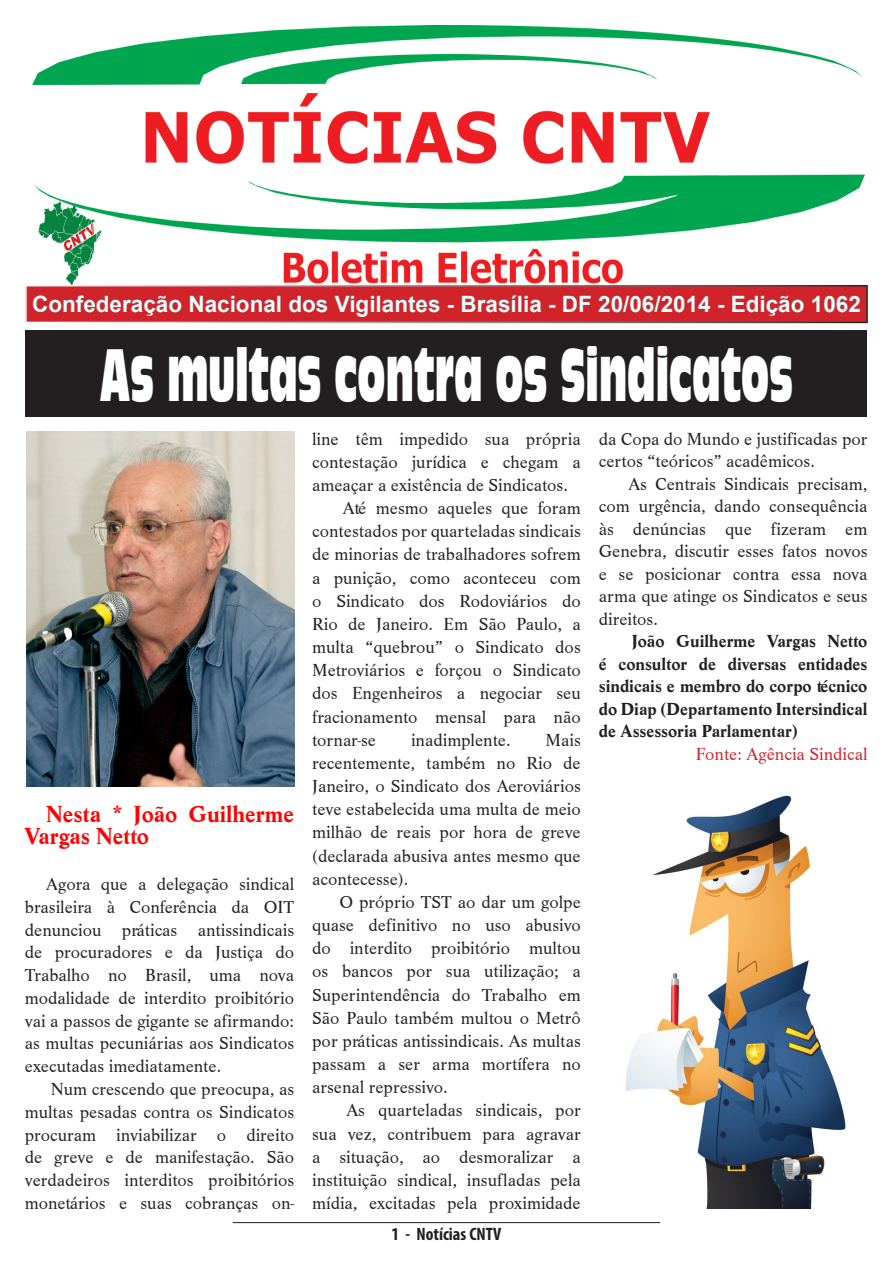
<style>
.page{position:relative;width:893px;height:1263px;background:#fff}
.page>*{position:absolute;margin:0;border:0;box-sizing:border-box;transform-origin:0 0}
.t1{font:69px "Antique Olive Compact";color:#fff;scale:.5 1}
.t2{font:700 24px/22.8px "Life T";color:#f00}
.t3{font:700 22.5px "Arial";color:#e3ffff}
.t4{font:18px/23.1px "Life T";color:#231f20;text-align:justify}
.t5{font:700 18px/22.5px "Life T";color:#231f20;text-align:justify}
.t6{font:18px "Life T";color:#d1232a}
.Rodapé___À_esquerda{font:700 condensed 18px "Myriad Pro";color:#231f20}
</style>
<div class="page">
<hr style="left:233px;top:1222px;width:427px;height:1px;background:#231f20">
<div style="left:26px;top:286px;width:841px;height:36px;background:#d1232a"></div>
<div style="left:26px;top:331px;width:841px;height:86px;background:#231f20"></div>
<img style="left:625px;top:795px;width:221px;height:414px">
<img style="left:27px;top:431px;width:267px;height:355px">
<img style="left:32px;top:26px;width:833px;height:259px">
<p class="t3" style="left:32px;top:289px;width:830px">Confederação Nacional dos Vigilantes - Brasília - DF 20/06/2014 - Edição 1062</p>
<p class="t1" style="left:100px;top:328px;width:1389px">As multas contra os Sindicatos</p>
<p class="t4" style="left:312px;top:427px;width:270px">line têm impedido sua própria contestação jurídica e chegam a ameaçar a existência de Sindicatos.</p>
<p class="t4" style="left:312px;top:497px;width:270px;text-indent:31px">Até mesmo aqueles que foram contestados por quarteladas sindicais de minorias de trabalhadores sofrem a punição, como aconteceu com o Sindicato dos Rodoviários do Rio de Janeiro. Em São Paulo, a multa “quebrou” o Sindicato dos Metroviários e forçou o Sindicato dos Engenheiros a negociar seu fracionamento mensal para não tornar-se</p>
<p class="t4" style="left:599px;top:427px;width:270px;line-height:22.5px">da Copa do Mundo e justificadas por certos “teóricos” acadêmicos.</p>
<p class="t4" style="left:599px;top:472px;width:270px;line-height:22.5px;text-indent:30px">As Centrais Sindicais precisam, com urgência, dando consequência às denúncias que fizeram em Genebra, discutir esses fatos novos e se posicionar contra essa nova arma que atinge os Sindicatos e seus direitos.</p>
<p class="t5" style="left:599px;top:630px;width:270px;text-indent:33px">João Guilherme Vargas Netto é consultor de diversas entidades sindicais e membro do corpo técnico do Diap (Departamento Intersindical de Assessoria Parlamentar)</p>
<p class="t6" style="left:696px;top:743px;width:173px">Fonte: Agência Sindical</p>
<p class="t4" style="left:411px;top:728px;width:101px">inadimplente.</p>
<p class="t4" style="left:312px;top:728px;width:270px;text-indent:233px">Mais recentemente, também no Rio de Janeiro, o Sindicato dos Aeroviários teve estabelecida uma multa de meio milhão de reais por hora de greve (declarada abusiva antes mesmo que acontecesse).</p>
<p class="t4" style="left:312px;top:890px;width:270px;text-indent:27px">O próprio TST ao dar um golpe quase definitivo no uso abusivo do interdito proibitório multou os bancos por sua utilização; a Superintendência do Trabalho em São Paulo também multou o Metrô por práticas antissindicais. As multas passam a ser arma mortífera no arsenal repressivo.</p>
<p class="t4" style="left:312px;top:1099px;width:270px;text-indent:34px">As quarteladas sindicais, por sua vez, contribuem para agravar a situação, ao desmoralizar a instituição sindical, insufladas pela mídia, excitadas pela proximidade</p>
<p class="t2" style="left:25px;top:802px;width:271px;text-indent:21px">Nesta * João Guilherme<br>Vargas Netto</p>
<p class="t4" style="left:25px;top:873px;width:271px;text-indent:21px">Agora que a delegação sindical brasileira à Conferência da OIT denunciou práticas antissindicais de procuradores e da Justiça do Trabalho no Brasil, uma nova modalidade de interdito proibitório vai a passos de gigante se afirmando: as multas pecuniárias aos Sindicatos executadas imediatamente.</p>
<p class="t4" style="left:25px;top:1078px;width:271px;text-indent:26px">Num crescendo que preocupa, as multas pesadas contra os Sindicatos procuram inviabilizar o direito de greve e de manifestação. São verdadeiros interditos proibitórios monetários e suas cobranças on-</p>
<p class="Rodapé___À_esquerda" style="left:392px;top:1223px;width:111px">1 - Notícias CNTV</p>
</div>
